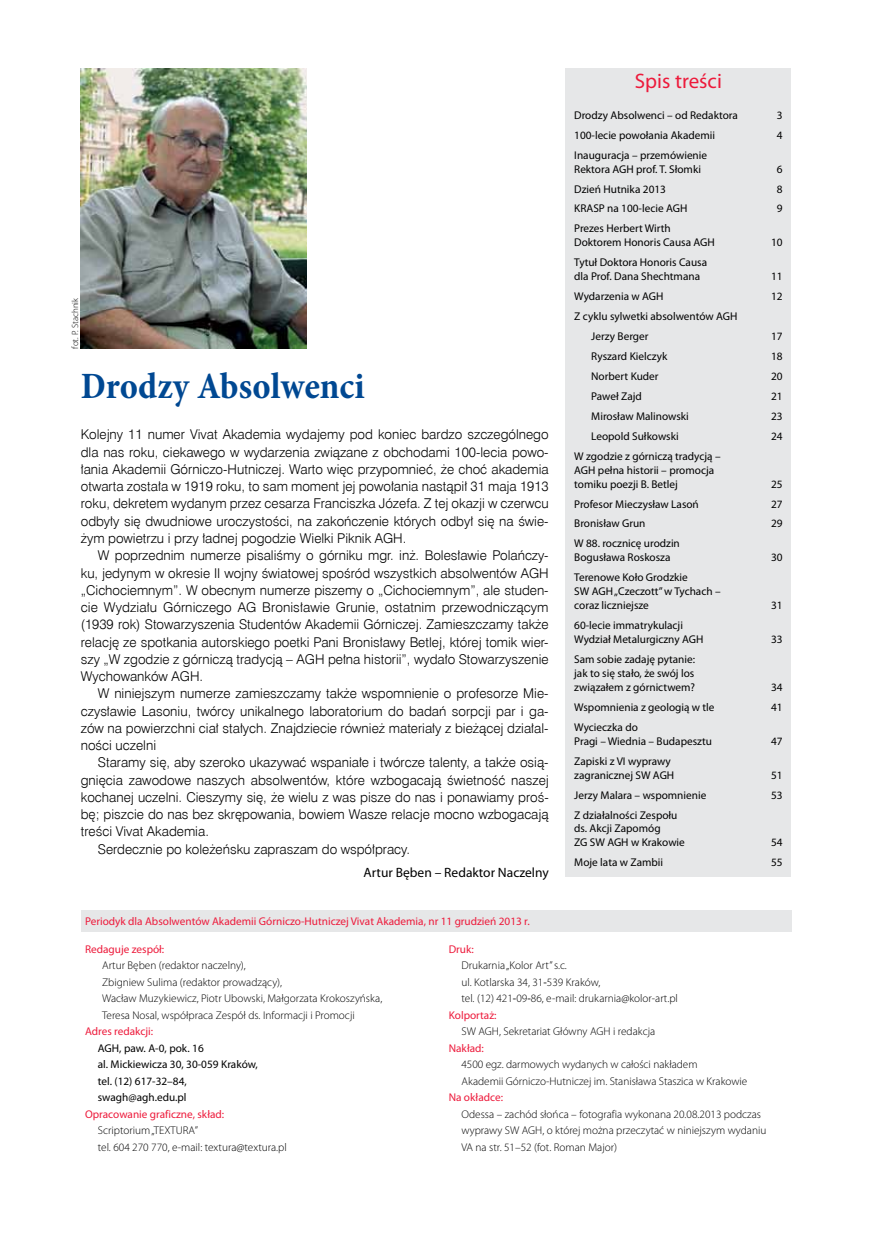
<style>
.page{position:relative;width:872px;height:1242px;background:#fff}
.page>*{position:absolute;margin:0;border:0;box-sizing:border-box;transform-origin:0 0}
.t1{font:700 condensed 37.5px "Minion Pro";color:#004892}
.t2{font:21px "Myriad Pro";color:#ed1a3b}
.t3{font:13.5px/17.2px "Swis 721 Lt EU";color:#000;text-align:justify}
.t4{font:13.5px "Myriad Pro";color:#000}
.t5{font:11.25px/14px "Myriad Pro";color:#000}
.t6{font:300 11.25px/16.5px "Myriad Pro";color:#000}
.t7{font:11.25px "Myriad Pro";color:#ed1a3b}
.t8{font:300 9px "Myriad Pro";color:#000}
.s1{font-weight:400}
</style>
<div class="page">
<div style="left:566px;top:68px;width:225px;height:809px;background:#e6e7e8"></div>
<div style="left:81px;top:910px;width:710px;height:21px;background:#e6e7e8"></div>
<img style="left:81px;top:68px;width:225px;height:281px">
<h2 class="t2" style="left:635px;top:70px;width:88px">Spis treści</h2>
<p class="t5" style="left:574px;top:108px;width:165px">Drodzy Absolwenci – od Redaktora</p>
<p class="t5" style="left:777px;top:108px;width:7px">3</p>
<p class="t5" style="left:574px;top:128px;width:142px">100-lecie powołania Akademii</p>
<p class="t5" style="left:777px;top:128px;width:7px">4</p>
<p class="t5" style="left:574px;top:148px;width:134px">Inauguracja – przemówienie<br>Rektora AGH prof. T. Słomki</p>
<p class="t5" style="left:777px;top:162px;width:7px">6</p>
<p class="t5" style="left:574px;top:182px;width:93px">Dzień Hutnika 2013</p>
<p class="t5" style="left:777px;top:182px;width:7px">8</p>
<p class="t5" style="left:574px;top:202px;width:115px">KRASP na 100-lecie AGH</p>
<p class="t5" style="left:777px;top:202px;width:7px">9</p>
<p class="t5" style="left:574px;top:222px;width:142px">Prezes Herbert Wirth<br>Doktorem Honoris Causa AGH</p>
<p class="t5" style="left:771px;top:236px;width:13px">10</p>
<p class="t8" style="left:70px;top:349px;width:52px;rotate:-90deg">fot. P. Stachnik</p>
<h1 class="t1" style="left:81px;top:360px;width:285px">Drodzy Absolwenci</h1>
<p class="t3" style="left:81px;top:426px;width:469px">Kolejny 11 numer Vivat Akademia wydajemy pod koniec bardzo szczególnego dla nas roku, ciekawego w wydarzenia związane z obchodami 100-lecia powo&shy;łania Akademii Górniczo-Hutniczej. Warto więc przypomnieć, że choć akademia otwarta została w 1919 roku, to sam moment jej powołania nastąpił 31 maja 1913 roku, dekretem wydanym przez cesarza Franciszka Józefa. Z tej okazji w czerwcu odbyły się dwudniowe uroczystości, na zakończenie których odbył się na świe&shy;żym powietrzu i przy ładnej pogodzie Wielki Piknik AGH.</p>
<p class="t3" style="left:81px;top:547px;width:469px;text-indent:17px">W poprzednim numerze pisaliśmy o górniku mgr. inż. Bolesławie Polańczy&shy;ku, jedynym w okresie II wojny światowej spośród wszystkich absolwentów AGH „Cichociemnym”. W obecnym numerze piszemy o „Cichociemnym”, ale studen&shy;cie Wydziału Górniczego AG Bronisławie Grunie, ostatnim przewodniczącym (1939 rok) Stowarzyszenia Studentów Akademii Górniczej. Zamieszczamy także relację ze spotkania autorskiego poetki Pani Bronisławy Betlej, której tomik wier&shy;szy „W zgodzie z górniczą tradycją – AGH pełna historii”, wydało Stowarzyszenie Wychowanków AGH.</p>
<p class="t3" style="left:81px;top:685px;width:469px;text-indent:17px">W niniejszym numerze zamieszczamy także wspomnienie o profesorze Mie&shy;czysławie Lasoniu, twórcy unikalnego laboratorium do badań sorpcji par i ga&shy;zów na powierzchni ciał stałych. Znajdziecie również materiały z bieżącej działal&shy;ności uczelni</p>
<p class="t3" style="left:98px;top:754px;width:452px">Staramy się, aby szeroko ukazywać wspaniałe i twórcze talenty, a także osią-</p>
<p class="t3" style="left:81px;top:771px;width:469px">gnięcia zawodowe naszych absolwentów, które wzbogacają świetność naszej</p>
<p class="t3" style="left:81px;top:788px;width:469px">kochanej uczelni. Cieszymy się, że wielu z was pisze do nas i ponawiamy proś-</p>
<p class="t3" style="left:81px;top:806px;width:469px">bę; piszcie do nas bez skrępowania, bowiem Wasze relacje mocno wzbogacają</p>
<p class="t3" style="left:81px;top:823px;width:130px">treści Vivat Akademia.</p>
<p class="t3" style="left:98px;top:840px;width:314px">Serdecznie po koleżeńsku zapraszam do współpracy.</p>
<p class="t4" style="left:363px;top:865px;width:187px">Artur Bęben – Redaktor Naczelny</p>
<p class="t7" style="left:85px;top:915px;width:446px">Periodyk dla Absolwentów Akademii Górniczo-Hutniczej Vivat Akademia, nr 11 grudzień 2013 r.</p>
<p class="t5" style="left:574px;top:256px;width:134px">Tytuł Doktora Honoris Causa dla Prof. Dana Shechtmana</p>
<p class="t5" style="left:771px;top:270px;width:13px">11</p>
<p class="t5" style="left:574px;top:290px;width:91px">Wydarzenia w AGH</p>
<p class="t5" style="left:771px;top:290px;width:13px">12</p>
<p class="t5" style="left:591px;top:306px;width:148px;line-height:20px;text-indent:-17px">Z cyklu sylwetki absolwentów AGH<br>Jerzy Berger</p>
<p class="t5" style="left:771px;top:329px;width:13px">17</p>
<p class="t5" style="left:591px;top:349px;width:78px">Ryszard Kielczyk</p>
<p class="t5" style="left:771px;top:349px;width:13px">18</p>
<p class="t5" style="left:591px;top:369px;width:69px">Norbert Kuder</p>
<p class="t5" style="left:771px;top:369px;width:13px">20</p>
<p class="t5" style="left:591px;top:389px;width:52px">Paweł Zajd</p>
<p class="t5" style="left:771px;top:389px;width:13px">21</p>
<p class="t5" style="left:591px;top:409px;width:99px">Mirosław Malinowski</p>
<p class="t5" style="left:771px;top:409px;width:13px">23</p>
<p class="t5" style="left:591px;top:429px;width:89px">Leopold Sułkowski</p>
<p class="t5" style="left:771px;top:429px;width:13px">24</p>
<p class="t5" style="left:574px;top:449px;width:148px">W zgodzie z górniczą tradycją –<br>AGH pełna historii – promocja tomiku poezji B. Betlej</p>
<p class="t5" style="left:771px;top:477px;width:13px">25</p>
<p class="t5" style="left:574px;top:497px;width:126px">Profesor Mieczysław Lasoń</p>
<p class="t5" style="left:771px;top:497px;width:13px">27</p>
<p class="t5" style="left:574px;top:517px;width:73px">Bronisław Grun</p>
<p class="t5" style="left:771px;top:517px;width:13px">29</p>
<p class="t5" style="left:574px;top:537px;width:107px">W 88. rocznicę urodzin<br>Bogusława Roskosza</p>
<p class="t5" style="left:771px;top:551px;width:13px">30</p>
<p class="t5" style="left:574px;top:571px;width:148px">Terenowe Koło Grodzkie<br>SW AGH „Czeczott” w Tychach – coraz liczniejsze</p>
<p class="t5" style="left:574px;top:618px;width:131px">60-lecie immatrykulacji<br>Wydział Metalurgiczny AGH</p>
<p class="t5" style="left:574px;top:652px;width:122px;text-align:justify">Sam sobie zadaję pytanie: jak to się stało, że swój los związałem z górnictwem?</p>
<p class="t5" style="left:771px;top:598px;width:13px">31</p>
<p class="t5" style="left:771px;top:632px;width:13px">33</p>
<p class="t5" style="left:771px;top:680px;width:13px">34</p>
<p class="t5" style="left:574px;top:700px;width:142px">Wspomnienia z geologią w tle</p>
<p class="t5" style="left:771px;top:700px;width:13px">41</p>
<p class="t5" style="left:574px;top:720px;width:139px">Wycieczka do<br>Pragi – Wiednia – Budapesztu</p>
<p class="t5" style="left:771px;top:734px;width:13px">47</p>
<p class="t5" style="left:574px;top:754px;width:102px">Zapiski z VI wyprawy zagranicznej SW AGH</p>
<p class="t5" style="left:771px;top:768px;width:13px">51</p>
<p class="t5" style="left:574px;top:788px;width:134px">Jerzy Malara – wspomnienie</p>
<p class="t5" style="left:771px;top:788px;width:13px">53</p>
<p class="t5" style="left:574px;top:808px;width:112px">Z działalności Zespołu ds. Akcji Zapomóg<br>ZG SW AGH w Krakowie</p>
<p class="t5" style="left:771px;top:836px;width:13px">54</p>
<p class="t5" style="left:574px;top:856px;width:90px">Moje lata w Zambii</p>
<p class="t5" style="left:771px;top:856px;width:13px">55</p>
<p class="t7" style="left:85px;top:942px;width:81px">Redaguje zespół:</p>
<p class="t6" style="left:102px;top:957px;width:282px">Artur Bęben (redaktor naczelny),<br>Zbigniew Sulima (redaktor prowadzący),<br>Wacław Muzykiewicz, Piotr Ubowski, Małgorzata Krokoszyńska, Teresa Nosal, współpraca Zespół ds. Informacji i Promocji</p>
<p class="t7" style="left:85px;top:1025px;width:70px">Adres redakcji:</p>
<p class="t5" style="left:98px;top:1039px;width:162px;line-height:16.5px">AGH, paw. A‑0, pok. 16<br>al. Mickiewicza 30, 30‑059 Kraków, tel. (12) 617‑32–84, swagh@agh.edu.pl</p>
<p class="t7" style="left:85px;top:1107px;width:141px">Opracowanie graficzne, skład:</p>
<p class="t6" style="left:98px;top:1122px;width:190px">Scriptorium „TEXTURA”<br>tel. 604 270 770, e-mail: textura@textura.pl</p>
<p class="t7" style="left:449px;top:942px;width:27px">Druk:</p>
<p class="t6" style="left:461px;top:957px;width:107px">Drukarnia „Kolor Art” s.c.</p>
<p class="t6" style="left:461px;top:973px;width:140px">ul. Kotlarska 34, 31<span class="s1">‑</span>539 Kraków,</p>
<p class="t6" style="left:461px;top:990px;width:218px">tel. (12) 421<span class="s1">‑</span>09<span class="s1">‑</span>86, e-mail: drukarnia@kolor-art.pl</p>
<p class="t7" style="left:449px;top:1008px;width:49px">Kolportaż:</p>
<p class="t6" style="left:461px;top:1023px;width:195px">SW AGH, Sekretariat Główny AGH i redakcja</p>
<p class="t7" style="left:449px;top:1041px;width:37px">Nakład:</p>
<p class="t6" style="left:461px;top:1056px;width:287px">4500 egz. darmowych wydanych w całości nakładem<br>Akademii Górniczo-Hutniczej im. Stanisława Staszica w Krakowie</p>
<p class="t7" style="left:449px;top:1091px;width:56px">Na okładce:</p>
<p class="t6" style="left:461px;top:1106px;width:306px">Odessa – zachód słońca – fotografia wykonana 20.08.2013 podczas wyprawy SW AGH, o której można przeczytać w niniejszym wydaniu<br>VA na str. 51–52 (fot. Roman Major)</p>
</div>
